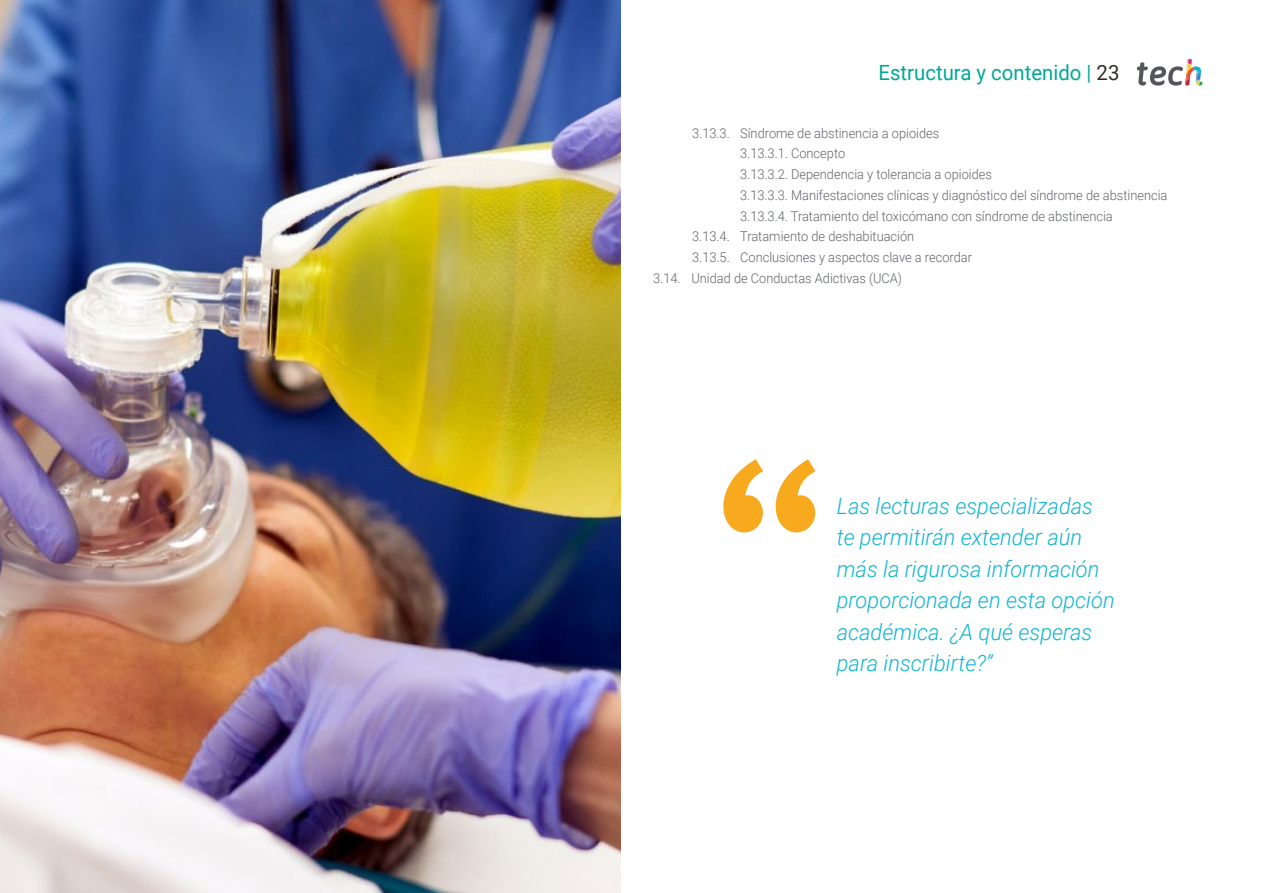
<style>
.page{position:relative;width:1263px;height:893px;background:#fff}
.page>*{position:absolute;margin:0;border:0;box-sizing:border-box;transform-origin:0 0}
.t1{font:italic 300 22.5px/31.5px "Roboto";color:#0fb6cf}
.t2{font:21px "Roboto";color:#00a996}
.t3{font:300 13.5px "Roboto";color:#61646a;scale:.95 1}
.s1{color:#312e20}
</style>
<div class="page">
<img style="left:0;top:0;width:621px;height:893px">
<svg style="left:723px;top:459px;width:92px;height:73px"></svg>
<svg style="left:1137px;top:59px;width:65px;height:27px"></svg>
<h2 class="t2" style="left:878px;top:57px;width:242px">Estructura y contenido | <span class="s1">23</span></h2>
<p class="t3" style="left:692px;top:123px;width:262px">3.13.3. Síndrome de abstinencia a opioides</p>
<p class="t3" style="left:740px;top:144px;width:112px">3.13.3.1. Concepto</p>
<p class="t3" style="left:740px;top:165px;width:267px">3.13.3.2. Dependencia y tolerancia a opioides</p>
<p class="t3" style="left:740px;top:186px;width:451px">3.13.3.3. Manifestaciones clínicas y diagnóstico del síndrome de abstinencia</p>
<p class="t3" style="left:740px;top:206px;width:394px">3.13.3.4. Tratamiento del toxicómano con síndrome de abstinencia</p>
<p class="t3" style="left:692px;top:227px;width:235px">3.13.4. Tratamiento de deshabituación</p>
<p class="t3" style="left:692px;top:248px;width:296px">3.13.5. Conclusiones y aspectos clave a recordar</p>
<p class="t3" style="left:653px;top:269px;width:263px">3.14. Unidad de Conductas Adictivas (UCA)</p>
<h1 class="t1" style="left:837px;top:489px;width:280px">Las lecturas especializadas te permitirán extender aún más la rigurosa información proporcionada en esta opción académica. ¿A qué esperas para inscribirte?”</h1>
</div>
